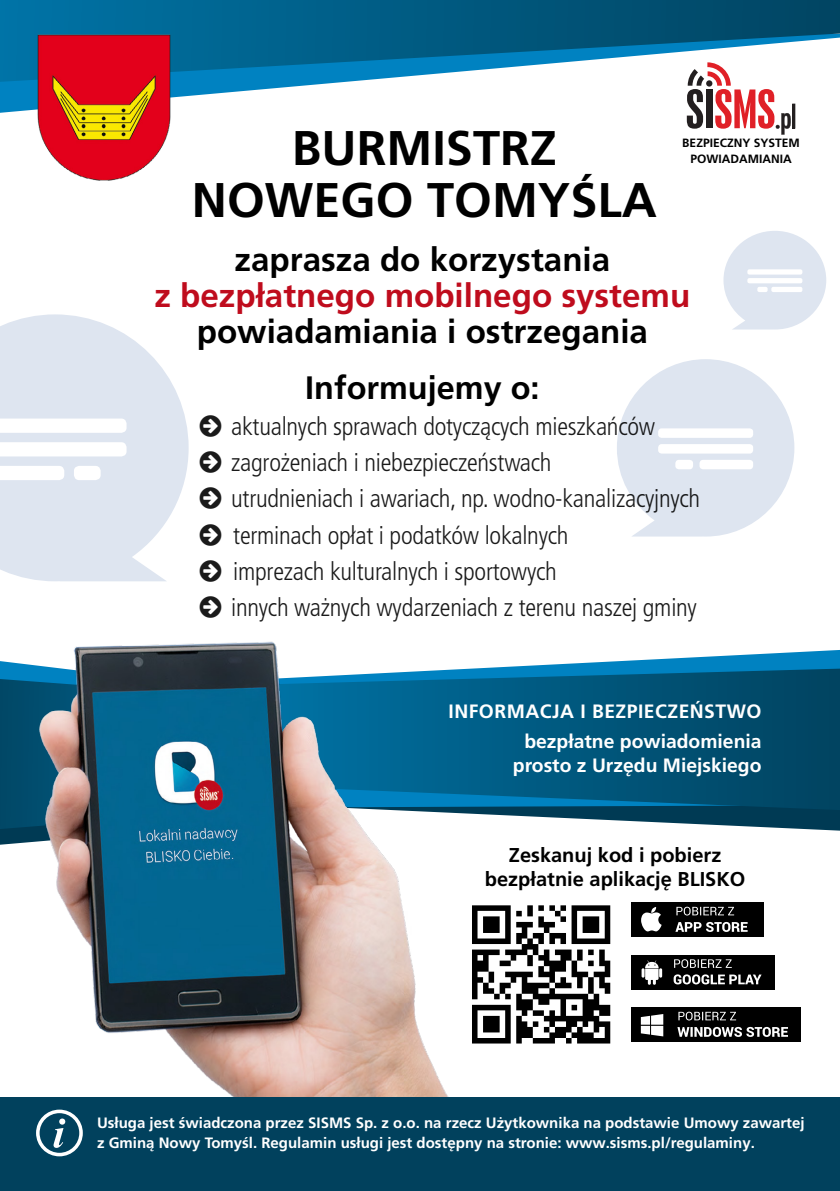
<style>
.page{position:relative;width:840px;height:1191px;background:#fff}
.page>*{position:absolute;margin:0;border:0;box-sizing:border-box;transform-origin:0 0}
.t1{font:700 48.6px/52.2px "Frutiger LT Pro";color:#000;text-align:center}
.t2{font:700 33.2px "Frutiger LT Pro";color:#000}
.t3{font:700 33.2px "Frutiger LT Pro";color:#bf0c1d}
.t4{font:700 32.4px "Frutiger LT Pro";color:#000}
.t5{font:300 condensed 25.2px/36px "Frutiger LT Pro";letter-spacing:-.01em;color:#000}
.t6{font:700 20px/24px "Frutiger LT Pro";color:#000;text-align:center}
.t7{font:700 19.2px/30px "Frutiger LT Pro";letter-spacing:.025em;color:#fff;text-align:right}
.t8{font:700 19.2px "Frutiger LT Pro";color:#fff}
.t9{font:700 15px/20px "Frutiger LT Pro";color:#fff}
.t10{font:700 12px/16px "Frutiger LT Pro";color:#000;text-align:center}
</style>
<div class="page">
<svg style="left:0;top:661px;width:34px;height:183px"></svg>
<div style="left:0;top:679px;width:34px;height:150px;background:#014a69"></div>
<svg style="left:545px;top:810px;width:294px;height:20px;fill:#003a54"></svg>
<svg style="left:545px;top:650px;width:294px;height:18px;fill:#0082c1"></svg>
<svg style="left:545px;top:668px;width:294px;height:142px;background:#005073"></svg>
<svg style="left:0;top:82px;width:796px;height:31px"></svg>
<svg style="left:0;top:0;width:839px;height:82px;background:#25799f"></svg>
<svg style="left:617px;top:359px;width:177px;height:177px"></svg>
<svg style="left:0;top:314px;width:188px;height:267px;fill:#dee5f0"></svg>
<svg style="left:686px;top:62px;width:104px;height:73px"></svg>
<hr style="left:791px;top:104px;width:3px;height:25px;background:#231f20">
<svg style="left:723px;top:231px;width:102px;height:98px"></svg>
<svg style="left:545px;top:905px;width:65px;height:138px"></svg>
<div style="left:631px;top:955px;width:143px;height:34px;background:#000"></div>
<svg style="left:673px;top:974px;width:88px;height:10px"></svg>
<svg style="left:674px;top:959px;width:57px;height:9px"></svg>
<svg style="left:641px;top:960px;width:20px;height:24px"></svg>
<div style="left:631px;top:902px;width:132px;height:35px;background:#000"></div>
<svg style="left:675px;top:922px;width:72px;height:10px"></svg>
<svg style="left:676px;top:906px;width:57px;height:9px"></svg>
<svg style="left:641px;top:907px;width:20px;height:24px"></svg>
<div style="left:631px;top:1007px;width:169px;height:35px;background:#000"></div>
<svg style="left:677px;top:1027px;width:110px;height:10px"></svg>
<svg style="left:678px;top:1011px;width:57px;height:9px"></svg>
<svg style="left:640px;top:1014px;width:23px;height:22px"></svg>
<img style="left:34px;top:641px;width:511px;height:456px">
<div style="left:0;top:1097px;width:839px;height:94px;background:#01415d"></div>
<svg style="left:38px;top:1111px;width:43px;height:43px"></svg>
<div style="left:36px;top:1109px;width:47px;height:47px;border:4px solid #fff;border-radius:50%"></div>
<svg style="left:53px;top:1118px;width:12px;height:29px"></svg>
<img style="left:34px;top:32px;width:139px;height:149px">
<h1 class="t1" style="left:192px;top:122px;width:466px">BURMISTRZ<br>NOWEGO TOMYŚLA</h1>
<p class="t10" style="left:682px;top:135px;width:119px">BEZPIECZNY SYSTEM<br>POWIADAMIANIA</p>
<h2 class="t2" style="left:234px;top:240px;width:377px">zaprasza do korzystania</h2>
<h2 class="t3" style="left:154px;top:276px;width:537px">z bezpłatnego mobilnego systemu</h2>
<h2 class="t2" style="left:197px;top:312px;width:452px">powiadamiania i ostrzegania</h2>
<p class="t4" style="left:305px;top:368px;width:236px">Informujemy o:</p>
<p class="t5" style="left:231px;top:409px;width:470px">aktualnych sprawach dotyczących mieszkańców zagrożeniach i niebezpieczeństwach<br>utrudnieniach i awariach, np. wodno-kanalizacyjnych terminach opłat i podatków lokalnych<br>imprezach kulturalnych i sportowych<br>innych ważnych wydarzeniach z terenu naszej gminy</p>
<p class="t7" style="left:448px;top:696px;width:314px">INFORMACJA I BEZPIECZEŃSTWO bezpłatne powiadomienia</p>
<p class="t8" style="left:512px;top:754px;width:250px">prosto z Urzędu Miejskiego</p>
<p class="t6" style="left:484px;top:843px;width:262px">Zeskanuj kod i pobierz bezpłatnie aplikację BLISKO</p>
<p class="t9" style="left:97px;top:1112px;width:708px">Usługa jest świadczona przez SISMS Sp. z o.o. na rzecz Użytkownika na podstawie Umowy zawartej z Gminą Nowy Tomyśl. Regulamin usługi jest dostępny na stronie: www.sisms.pl/regulaminy.</p>
</div>
